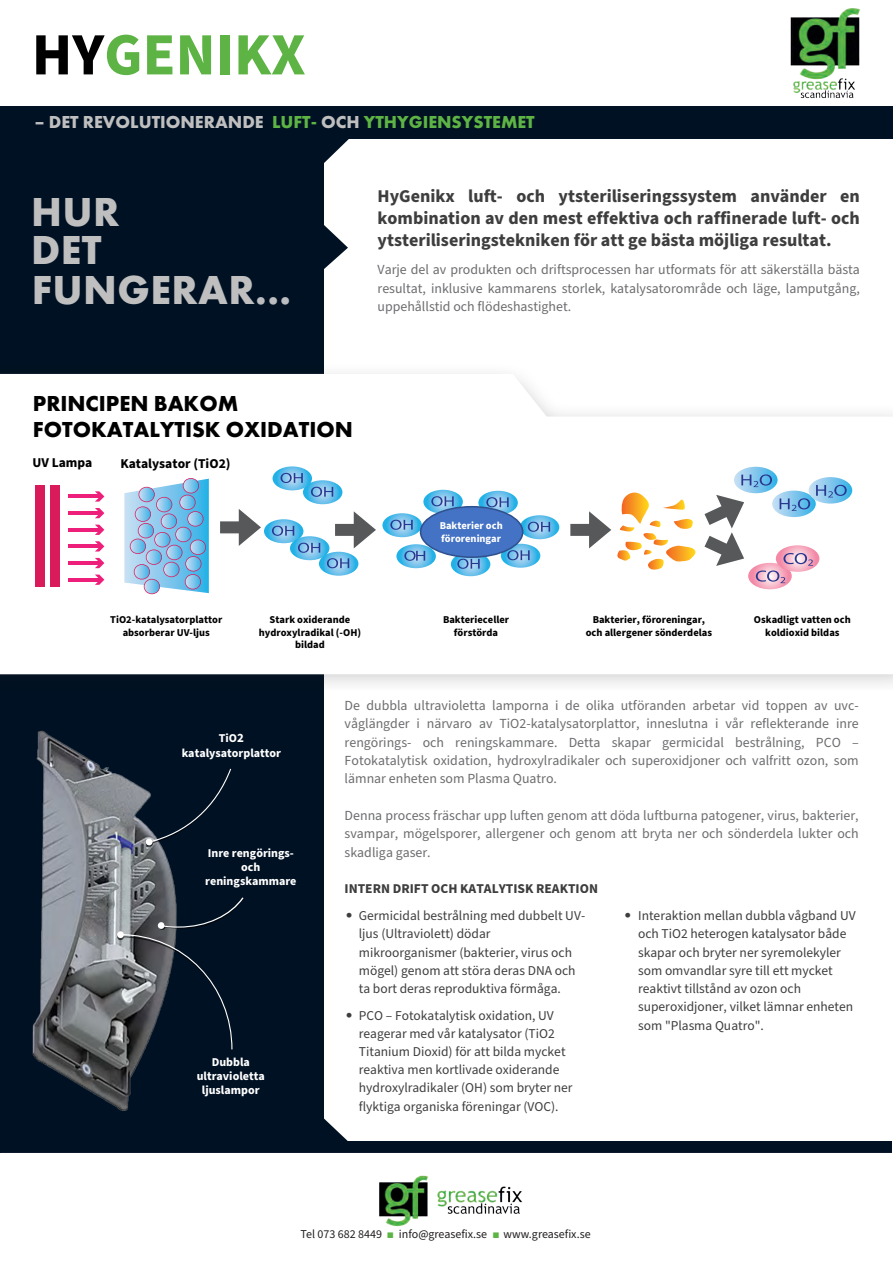
<style>
.page{position:relative;width:893px;height:1263px;background:#fff}
.page>*{position:absolute;margin:0;border:0;box-sizing:border-box;transform-origin:0 0}
.t1{font:700 60px "Source Sans Pro";color:#5db344}
.t2{font:700 42px/39.2px "Futura PT";letter-spacing:.01em;color:#bfbfbf}
.t3{font:700 22.5px/26.4px "Futura PT";color:#000}
.t4{font:700 18px/21.8px "Source Sans Pro";color:#3e3e3f;text-align:justify}
.t5{font:700 18px "Futura PT";color:#bfbfbf}
.t6{font:13.8px/18.3px "Source Sans Pro";color:#6c6d70;text-align:justify}
.t7{font:13.5px/18.1px "Source Sans Pro";color:#3e3e3f}
.t8{font:700 13.5px "Source Sans Pro";color:#3e3e3f}
.t9{font:700 13.5px "Source Sans Pro";color:#000}
.t10{font:700 12px/14.1px "Source Sans Pro";color:#fff;text-align:center}
.t11{font:12px "Source Sans Pro";color:#231f20}
.t12{font:700 10.5px/12.6px "Source Sans Pro";color:#000;text-align:center}
.t13{font:700 10.5px/12.6px "Source Sans Pro";color:#fff}
.s1{color:#000}
.s2{color:#5db344}
.s3{font-weight:800;color:#bcbdc0}
.s4{font-size:12.75px}
.s5{font-family:"Helvetica Neue LT Std";font-weight:300}
.s6{font-family:"Arial";font-weight:900;color:#5bb444}
</style>
<div class="page">
<div style="left:0;top:673px;width:324px;height:468px;background:#001123"></div>
<img style="left:32px;top:730px;width:144px;height:381px">
<svg style="left:324px;top:139px;width:25px;height:130px"></svg>
<div style="left:0;top:137px;width:324px;height:239px;background:#001123"></div>
<div style="left:0;top:360px;width:893px;height:330px;background:#231f20;opacity:.35"></div>
<svg style="left:0;top:374px;width:893px;height:300px"></svg>
<div style="left:35px;top:485px;width:10px;height:102px;background:#d91a5b"></div>
<div style="left:50px;top:485px;width:10px;height:102px;background:#d91a5b"></div>
<hr style="left:68px;top:495px;width:33px;height:3px;background:#ee1e7b">
<svg style="left:95px;top:491px;width:9px;height:11px"></svg>
<hr style="left:68px;top:512px;width:33px;height:3px;background:#ee1e7b">
<svg style="left:95px;top:508px;width:9px;height:10px"></svg>
<hr style="left:68px;top:528px;width:33px;height:3px;background:#ee1e7b">
<svg style="left:95px;top:525px;width:9px;height:10px"></svg>
<hr style="left:68px;top:545px;width:33px;height:3px;background:#ee1e7b">
<svg style="left:95px;top:541px;width:9px;height:10px"></svg>
<hr style="left:68px;top:561px;width:33px;height:3px;background:#ee1e7b">
<svg style="left:95px;top:558px;width:9px;height:10px"></svg>
<hr style="left:68px;top:578px;width:33px;height:3px;background:#ee1e7b">
<svg style="left:95px;top:574px;width:9px;height:11px"></svg>
<svg style="left:124px;top:478px;width:85px;height:116px;background:#92c1e5"></svg>
<svg style="left:219px;top:466px;width:340px;height:110px"></svg>
<svg style="left:569px;top:493px;width:126px;height:77px"></svg>
<svg style="left:703px;top:467px;width:149px;height:122px"></svg>
<svg style="left:145px;top:749px;width:87px;height:113px"></svg>
<div style="left:117px;top:931px;width:7px;height:7px;background:#fff;border-radius:50%"></div>
<svg style="left:119px;top:896px;width:125px;height:154px"></svg>
<div style="left:158px;top:922px;width:7px;height:7px;background:#fff;border-radius:50%"></div>
<img style="left:790px;top:8px;width:70px;height:91px">
<div style="left:0;top:106px;width:893px;height:33px;background:#001123"></div>
<div style="left:421px;top:507px;width:102px;height:50px;background:#4472c4;border-radius:50%"></div>
<div style="left:420px;top:506px;width:103px;height:52px;border:2px solid #2f528f;border-radius:50%"></div>
<div style="left:0;top:1141px;width:892px;height:12px;background:#001123"></div>
<img style="left:379px;top:1175px;width:143px;height:52px">
<h1 class="t1" style="left:32px;top:14px;width:275px"><span class="s1">HY</span>GENIKX</h1>
<h3 class="t5" style="left:34px;top:111px;width:502px">– DET REVOLUTIONERANDE <span class="s2">LUFT-</span> OCH <span class="s2">YTHYGIENSYSTEMET</span></h3>
<p class="t2" style="left:31px;top:191px;width:262px">HUR<br>DET<br>FUNGERAR<span class="s3">...</span></p>
<p class="t4" style="left:378px;top:186px;width:484px">HyGenikx luft- och ytsteriliseringssystem använder en kombination av den mest effektiva och raffinerade luft- och ytsteriliseringstekniken för att ge bästa möjliga resultat.</p>
<p class="t6" style="left:378px;top:261px;width:484px">Varje del av produkten och driftsprocessen har utformats för att säkerställa bästa resultat, inklusive kammarens storlek, katalysatorområde och läge, lamputgång, uppehållstid och flödeshastighet.</p>
<p class="t3" style="left:33px;top:390px;width:322px">PRINCIPEN BAKOM<br>FOTOKATALYTISK OXIDATION</p>
<p class="t9" style="left:32px;top:454px;width:62px">UV Lampa</p>
<p class="t9" style="left:120px;top:454px;width:112px">Katalysator (TiO2)</p>
<p class="t13" style="left:440px;top:520px;width:65px">Bakterier och föroreningar</p>
<p class="t12" style="left:110px;top:613px;width:114px">TiO2-katalysatorplattor absorberar UV-ljus</p>
<p class="t12" style="left:259px;top:613px;width:104px">Stark oxiderande hydroxylradikal (-OH) bildad</p>
<p class="t12" style="left:443px;top:613px;width:68px">Bakterieceller förstörda</p>
<p class="t12" style="left:586px;top:613px;width:128px">Bakterier, föroreningar, och allergener sönderdelas</p>
<p class="t12" style="left:754px;top:613px;width:98px">Oskadligt vatten och koldioxid bildas</p>
<p class="t10" style="left:182px;top:731px;width:101px;line-height:14.5px">TiO<span class="s4">2 </span>katalysatorplattor</p>
<p class="t10" style="left:205px;top:846px;width:93px">Inre rengörings&shy;och reningskammare</p>
<p class="t10" style="left:197px;top:1055px;width:70px">Dubbla ultravioletta ljuslampor</p>
<p class="t6" style="left:345px;top:696px;width:516px">De dubbla ultravioletta lamporna i de olika utföranden arbetar vid toppen av uvc&shy;våglängder i närvaro av TiO2-katalysatorplattor, inneslutna i vår reflekterande inre rengörings- och reningskammare. Detta skapar germicidal bestrålning, PCO – Fotokatalytisk oxidation, hydroxylradikaler och superoxidjoner och valfritt ozon, som lämnar enheten som Plasma Quatro.</p>
<p class="t6" style="left:345px;top:807px;width:516px">Denna process fräschar upp luften genom att döda luftburna patogener, virus, bakterier, svampar, mögelsporer, allergener och genom att bryta ner och sönderdela lukter och skadliga gaser.</p>
<p class="t8" style="left:345px;top:879px;width:255px">INTERN DRIFT OCH KATALYTISK REAKTION</p>
<p class="t7" style="left:359px;top:907px;width:228px;text-indent:-14px"><span class="s5">•</span> Germicidal bestrålning med dubbelt UV&shy;ljus (Ultraviolett) dödar mikroorganismer (bakterier, virus och mögel) genom att störa deras DNA och ta bort deras reproduktiva förmåga.</p>
<p class="t7" style="left:359px;top:1006px;width:215px;text-indent:-14px"><span class="s5">•</span> PCO – Fotokatalytisk oxidation, UV reagerar med vår katalysator (TiO2<br>Titanium Dioxid) för att bilda mycket reaktiva men kortlivade oxiderande hydroxylradikaler (OH) som bryter ner flyktiga organiska föreningar (VOC).</p>
<p class="t7" style="left:638px;top:907px;width:219px;text-indent:-14px"><span class="s5">•</span> Interaktion mellan dubbla vågband UV och TiO2 heterogen katalysator både skapar och bryter ner syremolekyler som omvandlar syre till ett mycket reaktivt tillstånd av ozon och superoxidjoner, vilket lämnar enheten som "Plasma Quatro".</p>
<p class="t11" style="left:301px;top:1225px;width:292px">Tel 073 682 8449 <span class="s6">■</span> info@greasefix.se <span class="s6">■</span> www.greasefix.se</p>
</div>
